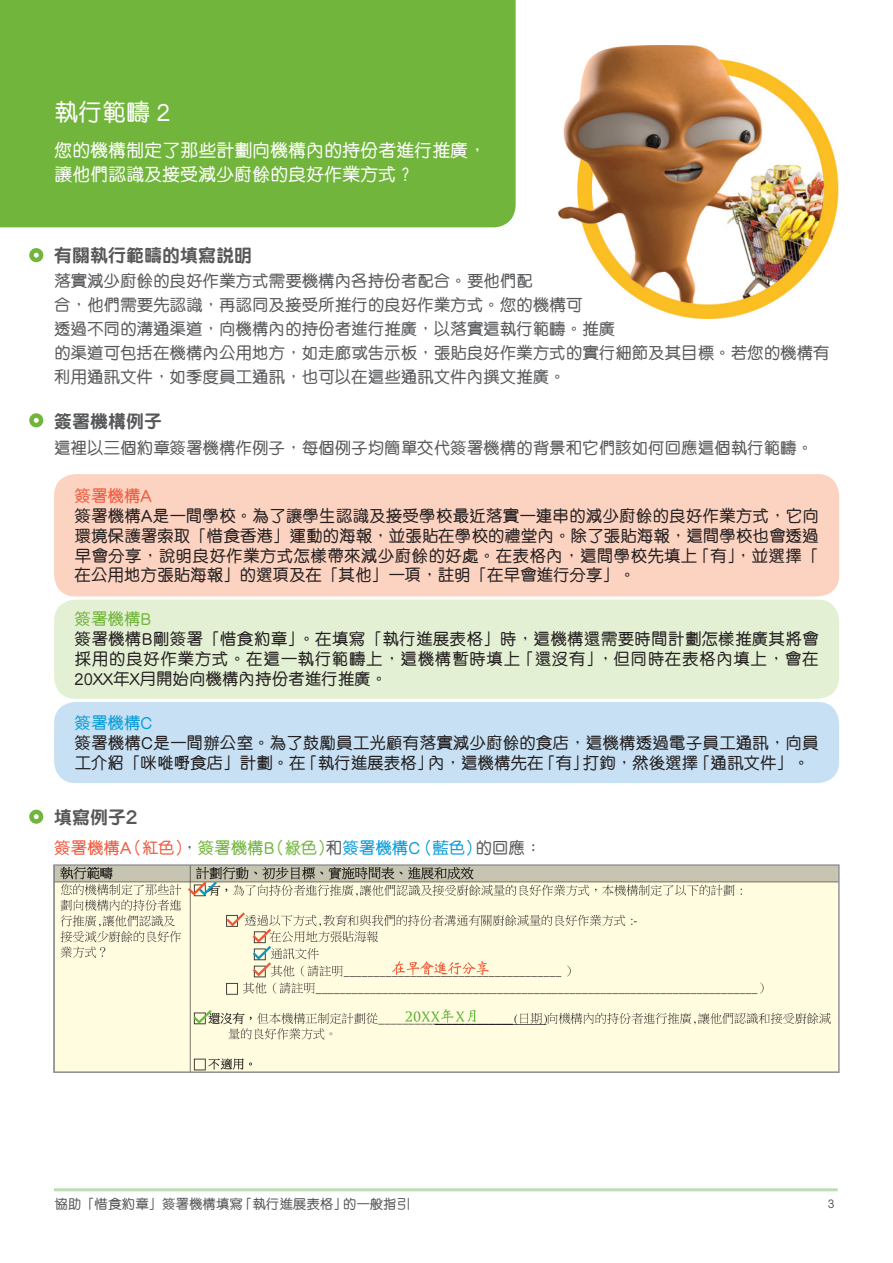
<style>
.page{position:relative;width:893px;height:1263px;background:#fff}
.page>*{position:absolute;margin:0;border:0;box-sizing:border-box;transform-origin:0 0}
.t1{font:500 24px "M Yuen";color:#fff}
.t2{font:500 18px/24px "M Yuen";color:#fff}
.t3{font:800 18px "M Yuen";color:#57585a}
.t4{font:500 16.5px/19.8px "M Yuen";letter-spacing:.01em;color:#231f20;text-align:justify}
.t5{font:500 16.5px/24px "M Yuen";color:#57585a}
.t6{font:500 16.5px "M Yuen";color:#f0593e}
.t7{font:500 16.5px "M Yuen";color:#72b53c}
.t8{font:500 16.5px "M Yuen";color:#099cda}
.t9{font:500 13.5px "M Yuen";color:#57585a}
.t10{font:500 12px "M Yuen";color:#57585a}
.s1{font-family:"M Hei HK";font-weight:700}
.s2{color:#57585a}
.s3{color:#72b53c}
.s4{color:#099cda}
</style>
<div class="page">
<hr style="left:54px;top:1188px;width:784px;height:3px;background:#bcdeb2">
<div style="left:0;top:0;width:516px;height:227px;background:#72b53c"></div>
<div style="left:54px;top:474px;width:785px;height:122px;background:#fcd2c0;border-radius:21px"></div>
<div style="left:54px;top:600px;width:785px;height:99px;background:#e4f0d4;border-radius:21px"></div>
<div style="left:54px;top:702px;width:785px;height:81px;background:#c7e0f3;border-radius:21px"></div>
<img style="left:56px;top:867px;width:781px;height:203px">
<div style="left:53px;top:864px;width:787px;height:209px;border:2px solid #939598"></div>
<div style="left:29px;top:248px;width:14px;height:14px;border:4px solid #72b53c;border-radius:50%"></div>
<div style="left:29px;top:413px;width:14px;height:14px;border:4px solid #72b53c;border-radius:50%"></div>
<div style="left:29px;top:810px;width:14px;height:14px;border:4px solid #72b53c;border-radius:50%"></div>
<img style="left:559px;top:45px;width:280px;height:274px">
<p class="t1" style="left:54px;top:100px;width:118px">執行範疇 2</p>
<p class="t2" style="left:54px;top:139px;width:433px">您的機構制定了那些計劃向機構內的持份者進行推廣，讓他們認識及接受減少廚餘的良好作業方式？</p>
<p class="t3" style="left:54px;top:245px;width:199px">有關執行範疇的填寫說明</p>
<p class="t5" style="left:54px;top:270px;width:777px">落實減少廚餘的良好作業方式需要機構內各持份者配合。要他們配<br>合，他們需要先認識，再認同及接受所推行的良好作業方式。您的機構可<br>透過不同的溝通渠道，向機構內的持份者進行推廣，以落實這執行範疇。推廣<br>的渠道可包括在機構內公用地方，如走廊或告示板，張貼良好作業方式的實行細節及其目標。若您的機構有利用通訊文件，如季度員工通訊，也可以在這些通訊文件內撰文推廣。</p>
<p class="t3" style="left:54px;top:412px;width:109px">簽署機構例子</p>
<p class="t5" style="left:54px;top:436px;width:760px">這裡以三個約章簽署機構作例子，每個例子均簡單交代簽署機構的背景和它們該如何回應這個執行範疇。</p>
<p class="t6" style="left:75px;top:487px;width:79px">簽署機構A</p>
<p class="t4" style="left:75px;top:506px;width:746px">簽署機構A是一間學校。為了讓學生認識及接受學校最近落實一連串的減少廚餘的良好作業方式，它向環境保護署索取「惜食香港」運動的海報，並張貼在學校的禮堂內。除了張貼海報，這間學校也會透過早會分享，說明良好作業方式怎樣帶來減少廚餘的好處。在表格內，這間學校先填上「有」，並選擇「在公用地方張貼海報」的選項及在「其他」一項，註明「在早會進行分享」。</p>
<p class="t7" style="left:75px;top:611px;width:79px">簽署機構B</p>
<p class="t4" style="left:75px;top:630px;width:746px">簽署機構B剛簽署「惜食約章」。在填寫「執行進展表格」時，這機構還需要時間計劃怎樣推廣其將會採用的良好作業方式。在這一執行範疇上，這機構暫時填上「還沒有」，但同時在表格內填上，會在20XX年X月開始向機構內持份者進行推廣。</p>
<p class="t8" style="left:75px;top:714px;width:79px">簽署機構C</p>
<p class="t4" style="left:75px;top:733px;width:746px">簽署機構C是一間辦公室。為了鼓勵員工光顧有落實減少廚餘的食店，這機構透過電子員工通訊，向員工介紹「咪<span class="s1">嘥嘢</span>食店」計劃。在「執行進展表格」內，這機構先在「有」打鉤，然後選擇「通訊文件」。</p>
<p class="t3" style="left:54px;top:808px;width:84px">填寫例子2</p>
<p class="t6" style="left:54px;top:839px;width:489px">簽署機構A（紅色）<span class="s2">，</span><span class="s3">簽署機構B（綠色）</span><span class="s2">和</span><span class="s4">簽署機構C（藍色）</span><span class="s2">的回應：</span></p>
<p class="t9" style="left:54px;top:1197px;width:358px">協助「惜食約章」簽署機構填寫「執行進展表格」的一般指引</p>
<p class="t10" style="left:828px;top:1197px;width:8px">3</p>
</div>
